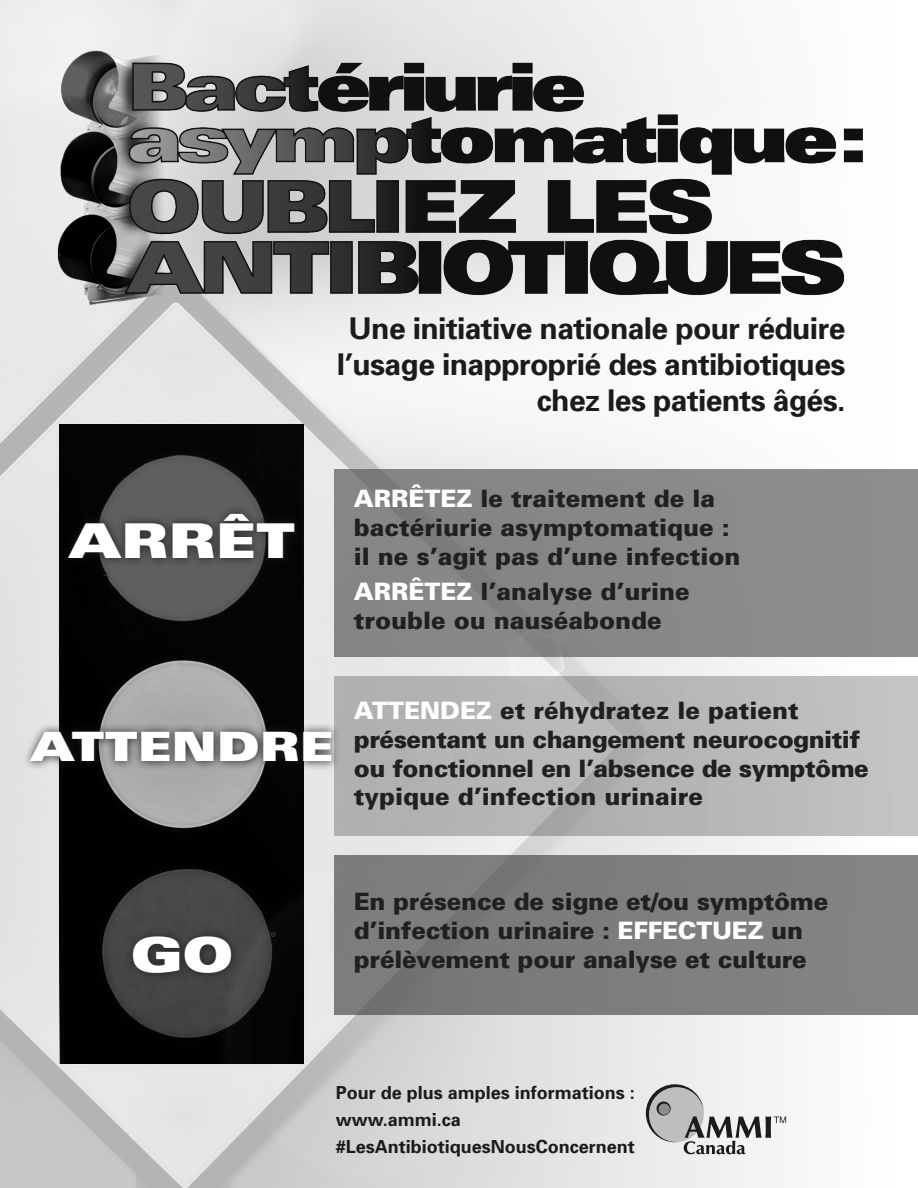
<style>
.page{position:relative;width:918px;height:1188px;background:#fff}
.page>*{position:absolute;margin:0;border:0;box-sizing:border-box;transform-origin:0 0}
.t1{font:900 expanded 48px "Univers";color:#fff}
.t2{font:900 expanded 40.5px "Univers";color:#fff}
.t3{font:700 30px/36px "Univers";letter-spacing:-.02em;color:#1b1b1b;text-align:right}
.t4{font:900 24px/28.8px "Univers";color:#231f20}
.t5{font:900 24px/28.8px "Univers";letter-spacing:-.02em;color:#231f20}
.t6{font:700 18px/27px "Univers";color:#1b1b1b}
.s1{color:#fff}
</style>
<div class="page">
<img style="left:0;top:0;width:787px;height:1188px">
<img style="left:59px;top:424px;width:244px;height:640px">
<div style="left:334px;top:469px;width:584px;height:188px;background:#888"></div>
<div style="left:334px;top:676px;width:584px;height:160px;background:linear-gradient(to right,#aeaeae,#c0c0c0)"></div>
<div style="left:334px;top:855px;width:584px;height:160px;background:#7e7e7e"></div>
<img style="left:54px;top:35px;width:809px;height:309px">
<svg style="left:21px;top:505px;width:320px;height:477px;background:#595959"></svg>
<svg style="left:646px;top:1084px;width:140px;height:70px"></svg>
<p class="t1" style="left:69px;top:512px;width:228px">ARRÊT</p>
<p class="t3" style="left:337px;top:309px;width:510px">Une initiative nationale pour réduire l’usage inapproprié des antibiotiques chez les patients âgés.</p>
<p class="t4" style="left:354px;top:483px;width:388px"><span class="s1">ARRÊTEZ</span> le traitement de la bactériurie asymptomatique : il ne s’agit pas d’une infection</p>
<p class="t4" style="left:354px;top:577px;width:337px"><span class="s1">ARRÊTEZ</span> l’analyse d’urine trouble ou nauséabonde</p>
<p class="t2" style="left:31px;top:722px;width:305px">ATTENDRE</p>
<p class="t5" style="left:354px;top:695px;width:517px"><span class="s1">ATTENDEZ</span> et réhydratez le patient présentant un changement neurocognitif ou fonctionnel en l’absence de symptôme typique d’infection urinaire</p>
<p class="t1" style="left:131px;top:926px;width:104px">GO</p>
<p class="t4" style="left:354px;top:886px;width:476px">En présence de signe et/ou symptôme d’infection urinaire : <span class="s1">EFFECTUEZ</span> un prélèvement pour analyse et culture</p>
<p class="t6" style="left:336px;top:1079px;width:301px">Pour de plus amples informations : www.ammi.ca #LesAntibiotiquesNousConcernent</p>
</div>
